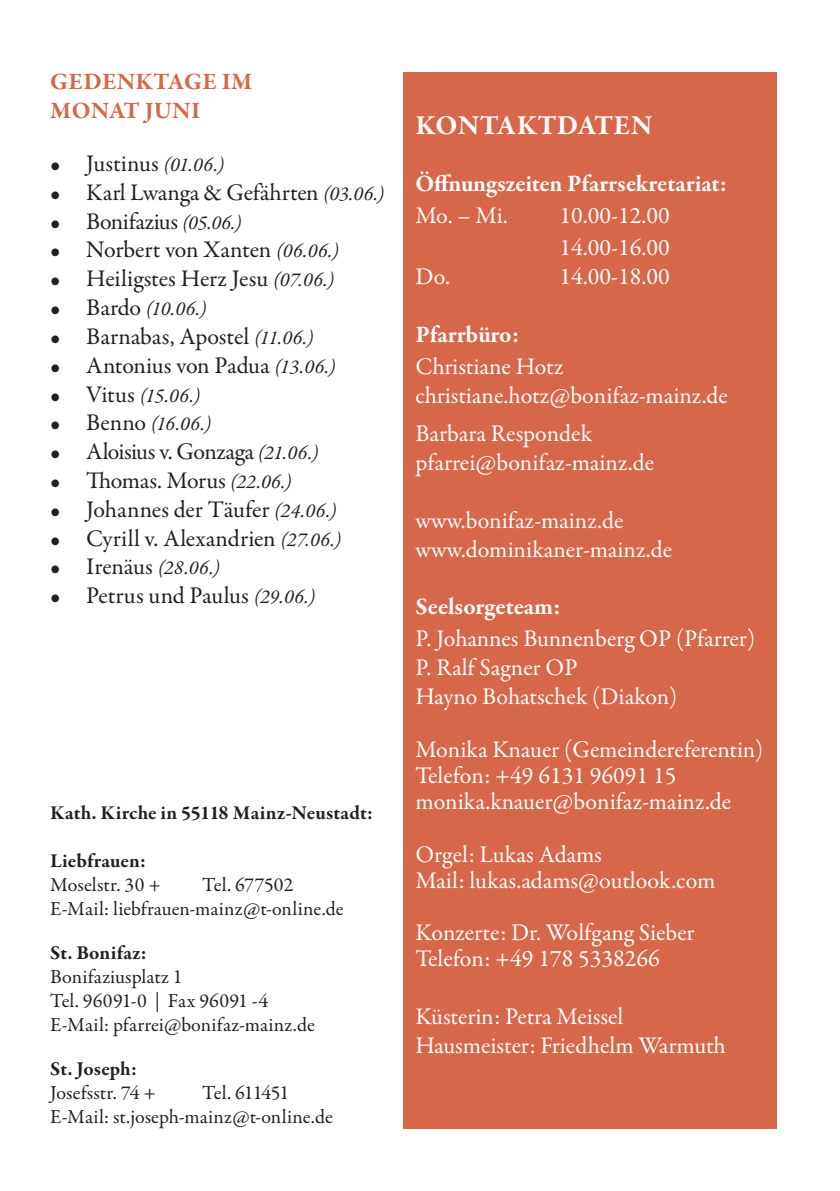
<style>
.page{position:relative;width:840px;height:1191px;background:#fff}
.page>*{position:absolute;margin:0;border:0;box-sizing:border-box;transform-origin:0 0}
.t1{font:700 28px "Garamond Premr Pro";letter-spacing:.01em;color:#fff}
.t2{font:24px/28.8px "Garamond Premr Pro";color:#fff}
.t3{font:24px "Garamond Premr Pro";letter-spacing:-.005em;color:#231f20}
.t4{font:700 24px "Garamond Premr Pro";color:#fff}
.t5{font:700 24px/28.8px "Garamond Premr Pro";letter-spacing:.01em;color:#d76749}
.t6{font:20px/24px "Garamond Premr Pro";letter-spacing:.005em;color:#231f20}
.t7{font:700 20px "Garamond Premr Pro";letter-spacing:.005em;color:#231f20}
.t8{font:italic 20px "Garamond Premr Pro";letter-spacing:-.01em;color:#231f20}
.s1{font-style:italic;font-size:20px}
.s2{font-style:normal;font-size:24px}
</style>
<div class="page">
<div style="left:403px;top:72px;width:372px;height:1056px;background:#d76749"></div>
<p class="t5" style="left:50px;top:68px;width:204px">GEDENKTAGE IM<br>MONAT JUNI</p>
<p class="t3" style="left:50px;top:149px;width:175px">• Justinus <span class="s1">(01.06.)</span></p>
<p class="t3" style="left:50px;top:178px;width:335px">• Karl Lwanga &amp; Gefährten <span class="s1">(03.06.)</span></p>
<p class="t3" style="left:50px;top:207px;width:193px">• Bonifazius <span class="s1">(05.06.)</span></p>
<p class="t3" style="left:50px;top:235px;width:290px">• Norbert von Xanten <span class="s1">(06.06.)</span></p>
<p class="t3" style="left:50px;top:264px;width:285px">• Heiligstes Herz Jesu <span class="s1">(07.06.)</span></p>
<p class="t8" style="left:50px;top:296px;width:158px"><span class="s2">• Bardo</span> (10.06.)</p>
<p class="t3" style="left:50px;top:322px;width:265px">• Barnabas, Apostel <span class="s1">(11.06.)</span></p>
<p class="t3" style="left:50px;top:351px;width:287px">• Antonius von Padua <span class="s1">(13.06.)</span></p>
<p class="t8" style="left:50px;top:383px;width:152px"><span class="s2">• Vitus</span> (15.06.)</p>
<p class="t8" style="left:50px;top:411px;width:163px"><span class="s2">• Benno</span> (16.06.)</p>
<p class="t3" style="left:50px;top:437px;width:270px">• Aloisius v. Gonzaga <span class="s1">(21.06.)</span></p>
<p class="t3" style="left:50px;top:466px;width:243px">• Thomas. Morus <span class="s1">(22.06.)</span></p>
<p class="t3" style="left:50px;top:495px;width:288px">• Johannes der Täufer <span class="s1">(24.06.)</span></p>
<p class="t3" style="left:50px;top:523px;width:292px">• Cyrill v. Alexandrien <span class="s1">(27.06.)</span></p>
<p class="t3" style="left:50px;top:552px;width:171px">• Irenäus <span class="s1">(28.06.)</span></p>
<p class="t3" style="left:50px;top:581px;width:266px">• Petrus und Paulus <span class="s1">(29.06.)</span></p>
<p class="t7" style="left:50px;top:800px;width:324px">Kath. Kirche in 55118 Mainz-Neustadt:</p>
<p class="t7" style="left:50px;top:848px;width:98px">Liebfrauen:</p>
<p class="t6" style="left:50px;top:873px;width:112px">Moselstr. 30 +</p>
<p class="t6" style="left:50px;top:873px;width:295px;text-indent:152px">Tel. 677502<br>E-Mail: liebfrauen-mainz@t-online.de</p>
<p class="t7" style="left:50px;top:940px;width:98px">St. Bonifaz:</p>
<p class="t6" style="left:50px;top:965px;width:266px">Bonifaziusplatz 1<br>Tel. 96091-0 | Fax 96091 -4<br>E-Mail: pfarrei@bonifaz-mainz.de</p>
<p class="t7" style="left:50px;top:1056px;width:89px">St. Joseph:</p>
<p class="t6" style="left:50px;top:1081px;width:107px">Josefsstr. 74 +</p>
<p class="t6" style="left:50px;top:1081px;width:284px;text-indent:152px">Tel. 611451<br>E-Mail: st.joseph-mainz@t-online.de</p>
<p class="t1" style="left:415px;top:108px;width:238px">KONTAKTDATEN</p>
<p class="t4" style="left:415px;top:169px;width:313px">Öffnungszeiten Pfarrsekretariat:</p>
<p class="t2" style="left:415px;top:202px;width:94px">Mo. – Mi.</p>
<p class="t2" style="left:559px;top:200px;width:112px;line-height:32px">10.00-12.00<br>14.00-16.00</p>
<p class="t2" style="left:415px;top:263px;width:36px">Do.</p>
<p class="t2" style="left:559px;top:263px;width:112px">14.00-18.00</p>
<p class="t4" style="left:415px;top:319px;width:106px">Pfarrbüro:</p>
<p class="t2" style="left:415px;top:352px;width:314px">Christiane Hotz christiane.hotz@bonifaz-mainz.de</p>
<p class="t2" style="left:415px;top:420px;width:240px">Barbara Respondek pfarrei@bonifaz-mainz.de</p>
<p class="t2" style="left:415px;top:506px;width:258px">www.bonifaz-mainz.de www.dominikaner-mainz.de</p>
<p class="t4" style="left:415px;top:592px;width:147px">Seelsorgeteam:</p>
<p class="t2" style="left:415px;top:625px;width:341px">P. Johannes Bunnenberg OP (Pfarrer)<br>P. Ralf Sagner OP<br>Hayno Bohatschek (Diakon)</p>
<p class="t2" style="left:415px;top:737px;width:349px;line-height:26px">Monika Knauer (Gemeindereferentin)<br>Telefon: +49 6131 96091 15 monika.knauer@bonifaz-mainz.de</p>
<p class="t2" style="left:415px;top:841px;width:301px;line-height:26px">Orgel: Lukas Adams<br>Mail: lukas.adams@outlook.com</p>
<p class="t2" style="left:415px;top:920px;width:281px;line-height:26px">Konzerte: Dr. Wolfgang Sieber<br>Telefon: +49 178 5338266</p>
<p class="t2" style="left:415px;top:1002px;width:311px">Küsterin: Petra Meissel<br>Hausmeister: Friedhelm Warmuth</p>
</div>
